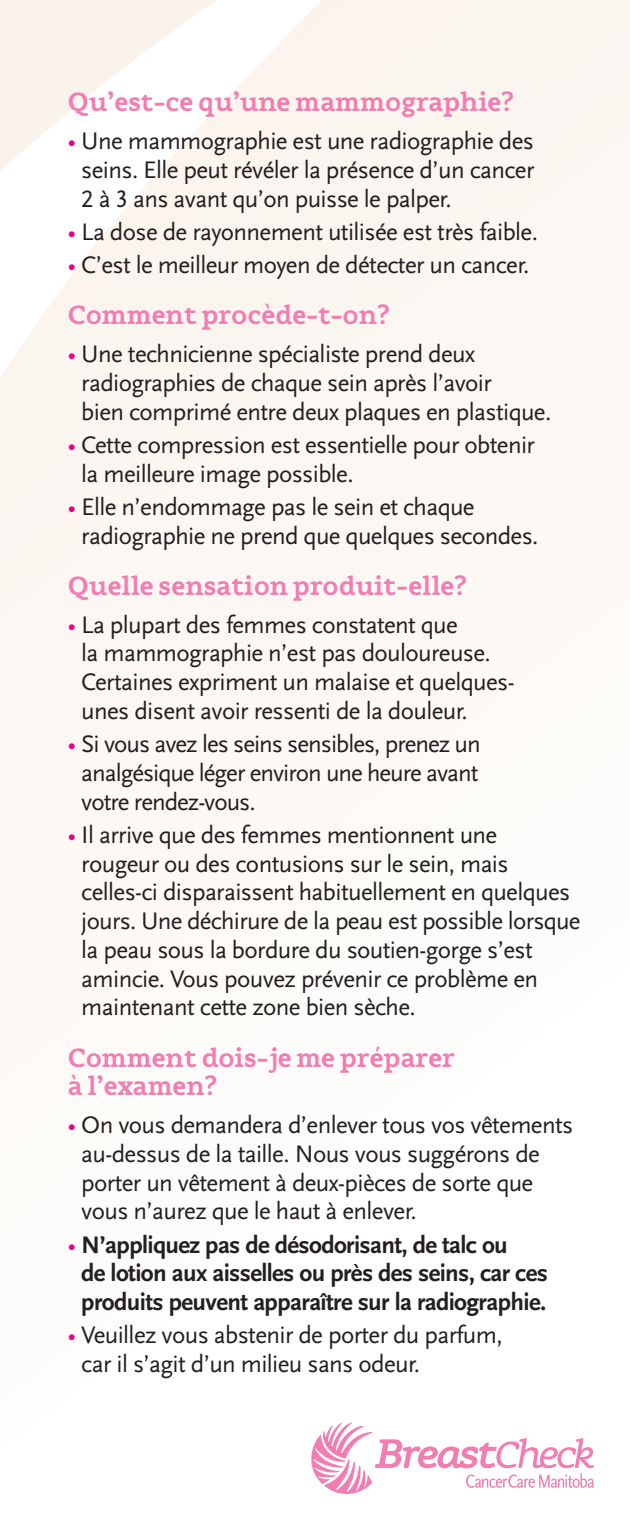
<style>
.page{position:relative;width:630px;height:1530px;background:#fdfcf8}
.page>*{position:absolute;margin:0;border:0;box-sizing:border-box;transform-origin:0 0}
.t1{font:700 27.5px/28.8px "Flembo Text";letter-spacing:-.025em;color:#f17db1}
.t2{font:25px/28.8px "Scala Sans";letter-spacing:-.025em;color:#231f20}
.t3{font:700 25px/28.8px "Scala Sans";letter-spacing:-.025em;color:#231f20}
.s1{color:#ec008c}
.s2{font-family:"Scala Sans Caps"}
.s3{font-weight:400;color:#ec008c}
</style>
<div class="page">
<svg style="left:0;top:0;width:422px;height:519px;fill:#fbf5ef"></svg>
<svg style="left:311px;top:1422px;width:283px;height:72px"></svg>
<p class="t1" style="left:68px;top:88px;width:448px">Qu’est-ce qu’une mammographie?</p>
<p class="t2" style="left:81px;top:127px;width:455px;text-align:justify;text-indent:-14px"><span class="s1">•</span> U ne mammographie est une radiographie des seins. Elle peut révéler la présence d’un cancer <span class="s2">2</span> à <span class="s2">3</span> ans avant qu’on puisse le palper.</p>
<p class="t2" style="left:67px;top:218px;width:472px"><span class="s1">•</span> La dose de rayonnement utilisée est très faible.</p>
<p class="t2" style="left:67px;top:251px;width:463px"><span class="s1">•</span> C’est le meilleur moyen de détecter un cancer.</p>
<p class="t1" style="left:68px;top:301px;width:324px">Comment procède-t-on?</p>
<p class="t2" style="left:81px;top:340px;width:472px;text-indent:-14px"><span class="s1">•</span> U ne technicienne spécialiste prend deux radiographies de chaque sein après l’avoir<br>bien comprimé entre deux plaques en plastique.</p>
<p class="t2" style="left:81px;top:431px;width:455px;text-indent:-14px"><span class="s1">•</span> Cette compression est essentielle pour obtenir la meilleure image possible.</p>
<p class="t2" style="left:81px;top:493px;width:459px;text-indent:-14px"><span class="s1">•</span> Elle n’endommage pas le sein et chaque radiographie ne prend que quelques secondes.</p>
<p class="t1" style="left:68px;top:571px;width:401px">Quelle sensation produit-elle?</p>
<p class="t2" style="left:81px;top:611px;width:435px;text-indent:-14px"><span class="s1">•</span> La plupart des femmes constatent que<br>la mammographie n’est pas douloureuse.<br>Certaines expriment un malaise et quelques&shy;unes disent avoir ressenti de la douleur.</p>
<p class="t2" style="left:81px;top:730px;width:401px;text-align:justify;text-indent:-14px"><span class="s1">•</span> Si vous avez les seins sensibles, prenez un analgésique léger environ une heure avant votre rendez-vous.</p>
<p class="t2" style="left:81px;top:821px;width:501px;text-indent:-14px"><span class="s1">•</span> Il arrive que des femmes mentionnent une rougeur ou des contusions sur le sein, mais celles-ci disparaissent habituellement en quelques jours. U ne déchirure de la peau est possible lorsque la peau sous la bordure du soutien-gorge s’est amincie. Vous pouvez prévenir ce problème en maintenant cette zone bien sèche.</p>
<p class="t1" style="left:68px;top:1043px;width:389px">Comment dois-je me préparer à l’examen?</p>
<p class="t2" style="left:81px;top:1111px;width:494px;text-indent:-14px"><span class="s1">•</span> On vous demandera d’enlever tous vos vêtements au-dessus de la taille. Nous vous suggérons de porter un vêtement à deux-pièces de sorte que vous n’aurez que le haut à enlever.</p>
<p class="t3" style="left:81px;top:1231px;width:468px;text-indent:-14px"><span class="s3">•</span> N ’appliquez pas de désodorisant, de talc ou<br>de lotion aux aisselles ou près des seins, car ces produits peuvent apparaître sur la radiographie.</p>
<p class="t2" style="left:81px;top:1321px;width:423px;text-indent:-14px"><span class="s1">•</span> Veuillez vous abstenir de porter du parfum, car il s’agit d’un milieu sans odeur.</p>
</div>
